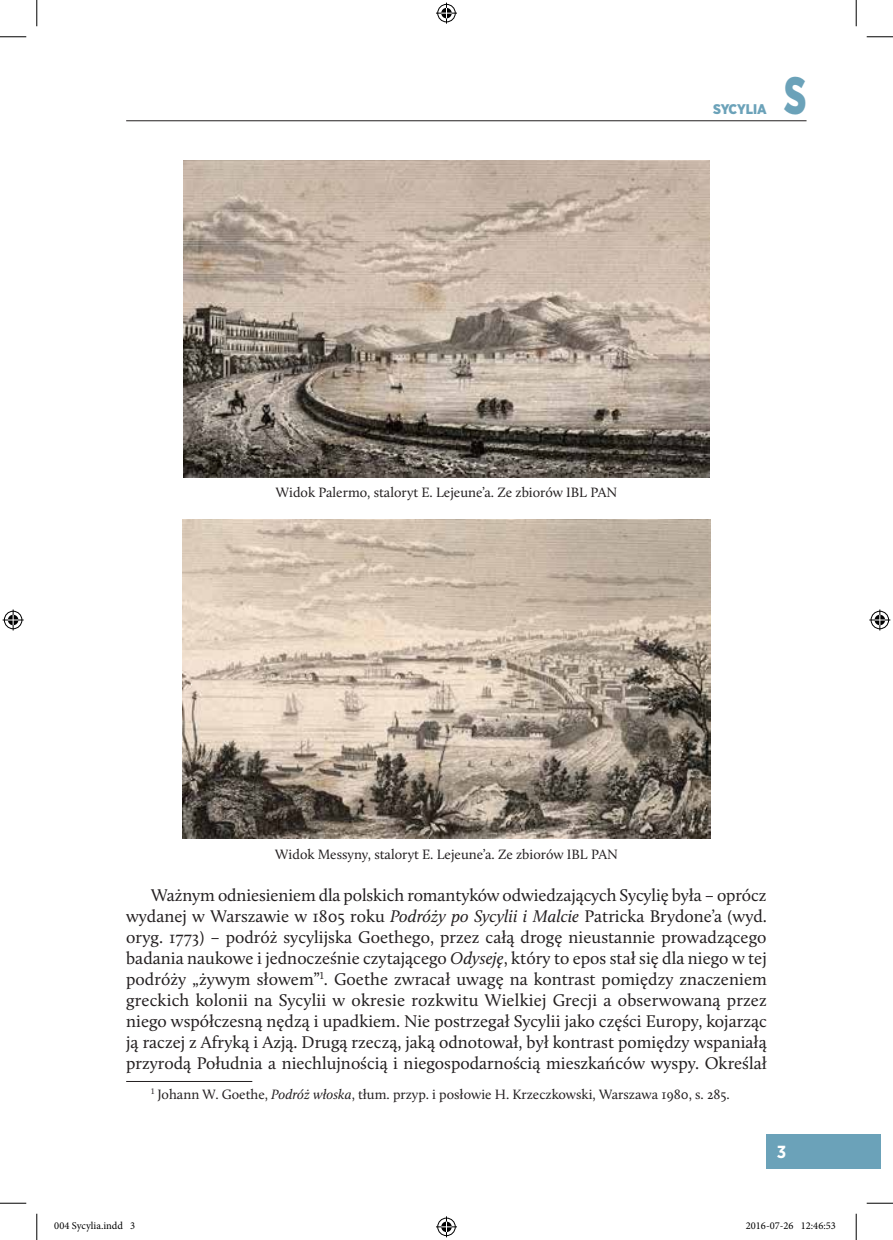
<style>
.page{position:relative;width:893px;height:1240px;background:#fff}
.page>*{position:absolute;margin:0;border:0;box-sizing:border-box;transform-origin:0 0}
.t1{font:900 52.5px "Gotham Narrow";color:#6ba2b9;scale:.75 1}
.t2{font:17.5px/21px "Calluna";color:#231f20;text-align:justify}
.t3{font:700 17.5px "Gotham Narrow";color:#fff}
.t4{font:14px "Calluna";color:#231f20}
.t5{font:900 14px "Gotham Narrow";letter-spacing:-.005em;color:#6ba2b9}
.t6{font:10.5px "Minion Pro";color:#000}
.s1{font-style:italic}
</style>
<div class="page">
<hr style="left:126px;top:120px;width:680px;height:1px;background:#231f20">
<div style="left:766px;top:1133px;width:114px;height:35px;background:#6ba2b9"></div>
<img style="left:183px;top:519px;width:526px;height:319px">
<hr style="left:126px;top:1080px;width:126px;height:1px;background:#231f20">
<img style="left:184px;top:161px;width:524px;height:316px">
<svg style="left:0;top:36px;width:26px;height:1px"></svg>
<svg style="left:866px;top:36px;width:26px;height:1px"></svg>
<svg style="left:0;top:1202px;width:26px;height:1px"></svg>
<svg style="left:866px;top:1202px;width:26px;height:1px"></svg>
<svg style="left:36px;top:0;width:1px;height:26px"></svg>
<svg style="left:36px;top:1213px;width:1px;height:26px"></svg>
<svg style="left:855px;top:0;width:1px;height:26px"></svg>
<svg style="left:855px;top:1213px;width:1px;height:26px"></svg>
<svg style="left:436px;top:3px;width:21px;height:21px"></svg>
<svg style="left:436px;top:1216px;width:21px;height:21px"></svg>
<svg style="left:3px;top:609px;width:21px;height:21px"></svg>
<svg style="left:869px;top:609px;width:20px;height:21px"></svg>
<p class="t5" style="left:712px;top:99px;width:55px">SYCYLIA</p>
<h1 class="t1" style="left:783px;top:60px;width:31px">S</h1>
<p class="t4" style="left:276px;top:484px;width:342px">Widok Palermo, staloryt E. Lejeune’a. Ze zbiorów IBL PAN</p>
<p class="t4" style="left:275px;top:845px;width:344px">Widok Messyny, staloryt E. Lejeune’a. Ze zbiorów IBL PAN</p>
<p class="t2" style="left:126px;top:883px;width:642px;text-indent:25px">Ważnym odniesieniem dla polskich romantyków odwiedzających Sycylię była – oprócz wydanej w Warszawie w 1805 roku <span class="s1">Podróży po Sycylii i Malcie</span> Patricka Brydone’a (wyd. oryg. 1773) – podróż sycylijska Goethego, przez całą drogę nieustannie prowadzącego badania naukowe i jednocześnie czytającego <span class="s1">Odyseję</span>, który to epos stał się dla niego w tej podróży „żywym słowem”<sup>1</sup>. Goethe zwracał uwagę na kontrast pomiędzy znaczeniem greckich kolonii na Sycylii w okresie rozkwitu Wielkiej Grecji a obserwowaną przez niego współczesną nędzą i upadkiem. Nie postrzegał Sycylii jako części Europy, kojarząc ją raczej z Afryką i Azją. Drugą rzeczą, jaką odnotował, był kontrast pomiędzy wspaniałą przyrodą Południa a niechlujnością i niegospodarnością mieszkańców wyspy. Określał</p>
<p class="t4" style="left:151px;top:1085px;width:579px"><sup>1</sup> Johann W. Goethe, <span class="s1">Podróż włoska</span>, tłum. przyp. i posłowie H. Krzeczkowski, Warszawa 1980, s. 285.</p>
<p class="t3" style="left:776px;top:1140px;width:11px">3</p>
<p class="t6" style="left:54px;top:1218px;width:82px">004 Sycylia.indd 3</p>
<p class="t6" style="left:745px;top:1218px;width:91px">2016-07-26 12:46:53</p>
</div>
